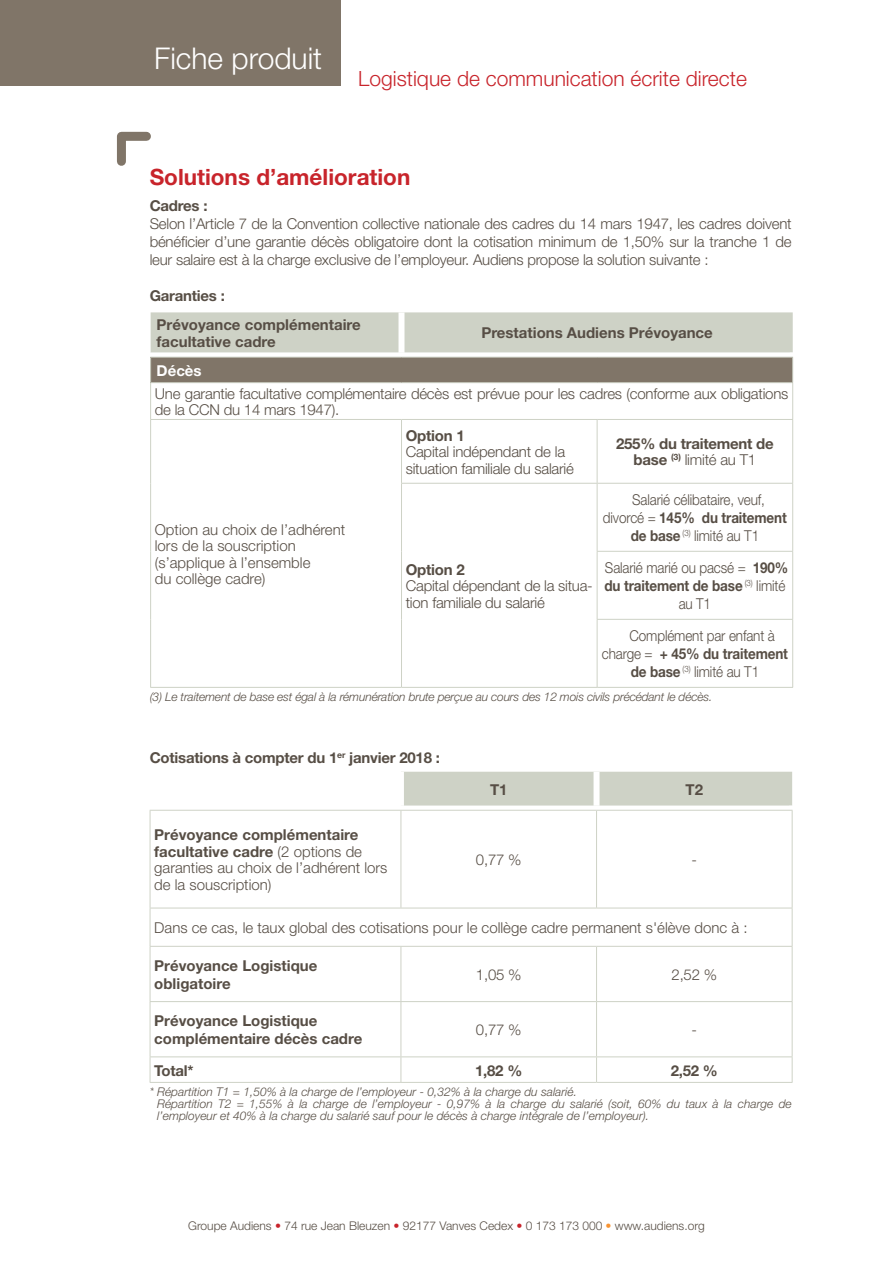
<style>
.page{position:relative;width:893px;height:1263px;background:#fff}
.page>*{position:absolute;margin:0;border:0;box-sizing:border-box;transform-origin:0 0}
.t1{font:300 30px "Helvetica Neue";color:#fff}
.t2{font:700 22.5px "Helvetica Neue";color:#c8242b}
.t3{font:300 21px "Helvetica Neue";color:#c8242b}
.t4{font:300 15px/16.5px "Helvetica Neue";letter-spacing:-.01em;color:#574e45}
.t5{font:700 15px/18px "Helvetica Neue";color:#574e45}
.t6{font:300 15px/18px "Helvetica Neue";letter-spacing:-.01em;color:#574e45;text-align:center;scale:.9 1}
.t7{font:700 15px "Helvetica Neue";color:#574e45;scale:.9 1}
.t8{font:700 15px "Helvetica Neue";color:#fff}
.t9{font:italic 300 12px/12px "Helvetica Neue";color:#574e45}
.t10{font:300 12px "Helvetica Neue";color:#574e45}
.s1{font-weight:300}
.s2{font-weight:700}
.s3{color:#c8242b}
.s4{color:#f79332}
</style>
<div class="page">
<div style="left:0;top:0;width:340px;height:85px;background:#807568"></div>
<svg style="left:117px;top:131px;width:34px;height:35px"></svg>
<hr style="left:150px;top:382px;width:251px;height:1px;background:#ced2c6">
<hr style="left:401px;top:382px;width:196px;height:1px;background:#ced2c6">
<hr style="left:597px;top:382px;width:196px;height:1px;background:#ced2c6">
<hr style="left:150px;top:419px;width:251px;height:1px;background:#ced2c6">
<hr style="left:401px;top:419px;width:196px;height:1px;background:#ced2c6">
<hr style="left:401px;top:420px;width:1px;height:63px;background:#ced2c6">
<hr style="left:597px;top:419px;width:196px;height:1px;background:#ced2c6">
<hr style="left:401px;top:483px;width:196px;height:1px;background:#ced2c6">
<hr style="left:401px;top:484px;width:1px;height:67px;background:#ced2c6">
<hr style="left:597px;top:483px;width:196px;height:1px;background:#ced2c6">
<hr style="left:401px;top:551px;width:1px;height:68px;background:#ced2c6">
<hr style="left:597px;top:551px;width:196px;height:1px;background:#ced2c6">
<hr style="left:401px;top:619px;width:1px;height:68px;background:#ced2c6">
<hr style="left:597px;top:619px;width:196px;height:1px;background:#ced2c6">
<hr style="left:150px;top:687px;width:251px;height:1px;background:#ced2c6">
<hr style="left:401px;top:687px;width:196px;height:1px;background:#ced2c6">
<hr style="left:597px;top:687px;width:196px;height:1px;background:#ced2c6">
<svg style="left:150px;top:312px;width:644px;height:70px"></svg>
<hr style="left:150px;top:383px;width:1px;height:36px;background:#ced2c6">
<hr style="left:792px;top:383px;width:1px;height:36px;background:#ced2c6">
<hr style="left:150px;top:420px;width:1px;height:63px;background:#ced2c6">
<hr style="left:597px;top:420px;width:1px;height:63px;background:#ced2c6">
<hr style="left:792px;top:420px;width:1px;height:63px;background:#ced2c6">
<hr style="left:150px;top:483px;width:1px;height:68px;background:#ced2c6">
<hr style="left:597px;top:484px;width:1px;height:67px;background:#ced2c6">
<hr style="left:792px;top:484px;width:1px;height:67px;background:#ced2c6">
<hr style="left:150px;top:551px;width:1px;height:68px;background:#ced2c6">
<hr style="left:597px;top:552px;width:1px;height:67px;background:#ced2c6">
<hr style="left:792px;top:552px;width:1px;height:67px;background:#ced2c6">
<hr style="left:150px;top:619px;width:1px;height:68px;background:#ced2c6">
<hr style="left:597px;top:620px;width:1px;height:67px;background:#ced2c6">
<hr style="left:792px;top:620px;width:1px;height:67px;background:#ced2c6">
<svg style="left:150px;top:772px;width:642px;height:38px"></svg>
<hr style="left:150px;top:810px;width:251px;height:1px;background:#ced2c6">
<hr style="left:401px;top:810px;width:196px;height:1px;background:#ced2c6">
<hr style="left:401px;top:811px;width:1px;height:97px;background:#ced2c6">
<hr style="left:597px;top:810px;width:195px;height:1px;background:#ced2c6">
<hr style="left:150px;top:908px;width:251px;height:1px;background:#ced2c6">
<hr style="left:401px;top:908px;width:196px;height:1px;background:#ced2c6">
<hr style="left:597px;top:908px;width:195px;height:1px;background:#ced2c6">
<hr style="left:150px;top:946px;width:251px;height:1px;background:#ced2c6">
<hr style="left:401px;top:946px;width:196px;height:1px;background:#ced2c6">
<hr style="left:401px;top:947px;width:1px;height:54px;background:#ced2c6">
<hr style="left:597px;top:946px;width:195px;height:1px;background:#ced2c6">
<hr style="left:150px;top:1001px;width:251px;height:1px;background:#ced2c6">
<hr style="left:401px;top:1001px;width:196px;height:1px;background:#ced2c6">
<hr style="left:401px;top:1002px;width:1px;height:54px;background:#ced2c6">
<hr style="left:597px;top:1001px;width:195px;height:1px;background:#ced2c6">
<hr style="left:150px;top:1056px;width:251px;height:1px;background:#ced2c6">
<hr style="left:401px;top:1056px;width:196px;height:1px;background:#ced2c6">
<svg style="left:401px;top:1057px;width:1px;height:25px"></svg>
<hr style="left:597px;top:1056px;width:195px;height:1px;background:#ced2c6">
<hr style="left:150px;top:1082px;width:251px;height:1px;background:#ced2c6">
<hr style="left:401px;top:1082px;width:196px;height:1px;background:#ced2c6">
<hr style="left:597px;top:1082px;width:195px;height:1px;background:#ced2c6">
<hr style="left:150px;top:811px;width:1px;height:97px;background:#ced2c6">
<hr style="left:596px;top:811px;width:1px;height:97px;background:#ced2c6">
<hr style="left:792px;top:811px;width:1px;height:97px;background:#ced2c6">
<hr style="left:150px;top:908px;width:1px;height:38px;background:#ced2c6">
<hr style="left:792px;top:908px;width:1px;height:38px;background:#ced2c6">
<hr style="left:150px;top:947px;width:1px;height:54px;background:#ced2c6">
<hr style="left:596px;top:947px;width:1px;height:54px;background:#ced2c6">
<hr style="left:792px;top:947px;width:1px;height:54px;background:#ced2c6">
<hr style="left:150px;top:1002px;width:1px;height:54px;background:#ced2c6">
<hr style="left:596px;top:1002px;width:1px;height:54px;background:#ced2c6">
<hr style="left:792px;top:1002px;width:1px;height:54px;background:#ced2c6">
<svg style="left:150px;top:1057px;width:1px;height:25px"></svg>
<svg style="left:596px;top:1057px;width:1px;height:25px"></svg>
<svg style="left:792px;top:1057px;width:1px;height:25px"></svg>
<h1 class="t1" style="left:154px;top:40px;width:169px">Fiche produit</h1>
<h3 class="t3" style="left:358px;top:65px;width:390px">Logistique de communication écrite directe</h3>
<h2 class="t2" style="left:150px;top:163px;width:262px">Solutions d’amélioration</h2>
<p class="t5" style="left:150px;top:197px;width:59px">Cadres :</p>
<p class="t4" style="left:150px;top:215px;width:643px;line-height:18px;text-align:justify">Selon l’Article 7 de la Convention collective nationale des cadres du 14 mars 1947, les cadres doivent bénéficier d’une garantie décès obligatoire dont la cotisation minimum de 1,50% sur la tranche 1 de leur salaire est à la charge exclusive de l’employeur. Audiens propose la solution suivante :</p>
<p class="t5" style="left:157px;top:281px;width:206px;line-height:29px;text-indent:-7px">Garanties :<br>Prévoyance complémentaire</p>
<p class="t5" style="left:157px;top:332px;width:121px">facultative cadre</p>
<p class="t5" style="left:481px;top:324px;width:233px">Prestations Audiens Prévoyance</p>
<p class="t8" style="left:157px;top:361px;width:47px">Décès</p>
<p class="t4" style="left:155px;top:385px;width:635px">Une garantie facultative complémentaire décès est prévue pour les cadres (conforme aux obligations de la CCN du 14 mars 1947).</p>
<p class="t4" style="left:155px;top:521px;width:192px">Option au choix de l’adhérent lors de la souscription (s’applique à l’ensemble<br>du collège cadre)</p>
<p class="t5" style="left:406px;top:426px;width:60px">Option 1</p>
<p class="t4" style="left:406px;top:443px;width:170px">Capital indépendant de la situation familiale du salarié</p>
<p class="t5" style="left:616px;top:435px;width:159px;line-height:16.5px;text-align:center">255% du traitement de base <sup>(3)</sup> <span class="s1">limité au T1</span></p>
<p class="t5" style="left:406px;top:560px;width:60px">Option 2</p>
<p class="t4" style="left:406px;top:577px;width:189px">Capital dépendant de la situa&shy;tion familiale du salarié</p>
<p class="t6" style="left:603px;top:490px;width:206px">Salarié célibataire, veuf,<br>divorcé = <span class="s2">145% du traitement de base</span> <sup>(3)</sup> limité au T1</p>
<p class="t6" style="left:604px;top:558px;width:206px">Salarié marié ou pacsé = <span class="s2">190% du traitement de base</span> <sup>(3)</sup> limité au T1</p>
<p class="t6" style="left:630px;top:627px;width:163px">Complément par enfant à</p>
<p class="t7" style="left:602px;top:645px;width:208px"><span class="s1">charge =</span> + 45% du traitement</p>
<p class="t6" style="left:631px;top:663px;width:144px"><span class="s2">de base</span> <sup>(3)</sup> limité au T1</p>
<p class="t9" style="left:150px;top:691px;width:564px">(3) Le traitement de base est égal à la rémunération brute perçue au cours des 12 mois civils précédant le décès.</p>
<p class="t5" style="left:150px;top:748px;width:292px">Cotisations à compter du 1<sup>er</sup> janvier 2018 :</p>
<p class="t4" style="left:154px;top:826px;width:235px"><span class="s2">Prévoyance complémentaire facultative cadre</span> (2 options de garanties au choix de l’adhérent lors de la souscription)</p>
<p class="t5" style="left:490px;top:780px;width:19px">T1</p>
<p class="t5" style="left:686px;top:780px;width:19px">T2</p>
<p class="t4" style="left:476px;top:851px;width:47px">0,77 %</p>
<p class="t4" style="left:692px;top:851px;width:7px">-</p>
<p class="t4" style="left:154px;top:919px;width:595px">Dans ce cas, le taux global des cotisations pour le collège cadre permanent s'élève donc à :</p>
<p class="t5" style="left:154px;top:956px;width:165px">Prévoyance Logistique obligatoire</p>
<p class="t4" style="left:476px;top:966px;width:47px">1,05 %</p>
<p class="t4" style="left:671px;top:966px;width:47px">2,52 %</p>
<p class="t5" style="left:154px;top:1011px;width:209px">Prévoyance Logistique complémentaire décès cadre</p>
<p class="t4" style="left:476px;top:1021px;width:47px">0,77 %</p>
<p class="t4" style="left:692px;top:1021px;width:7px">-</p>
<p class="t5" style="left:154px;top:1061px;width:41px">Total*</p>
<p class="t5" style="left:475px;top:1061px;width:49px">1,82 %</p>
<p class="t5" style="left:671px;top:1061px;width:49px">2,52 %</p>
<p class="t9" style="left:157px;top:1086px;width:636px;text-indent:-8px">* Répartition T1 = 1,50% à la charge de l’employeur - 0,32% à la charge du salarié.<br>Répartition T2 = 1,55% à la charge de l’employeur - 0,97% à la charge du salarié (soit, 60% du taux à la charge de l’employeur et 40% à la charge du salarié sauf pour le décès à charge intégrale de l’employeur).</p>
<p class="t10" style="left:188px;top:1218px;width:518px">Groupe Audiens <span class="s3">•</span> 74 rue Jean Bleuzen <span class="s3">•</span> 92177 Vanves Cedex <span class="s3">•</span> 0 173 173 000 <span class="s4">•</span> www.audiens.org</p>
</div>
